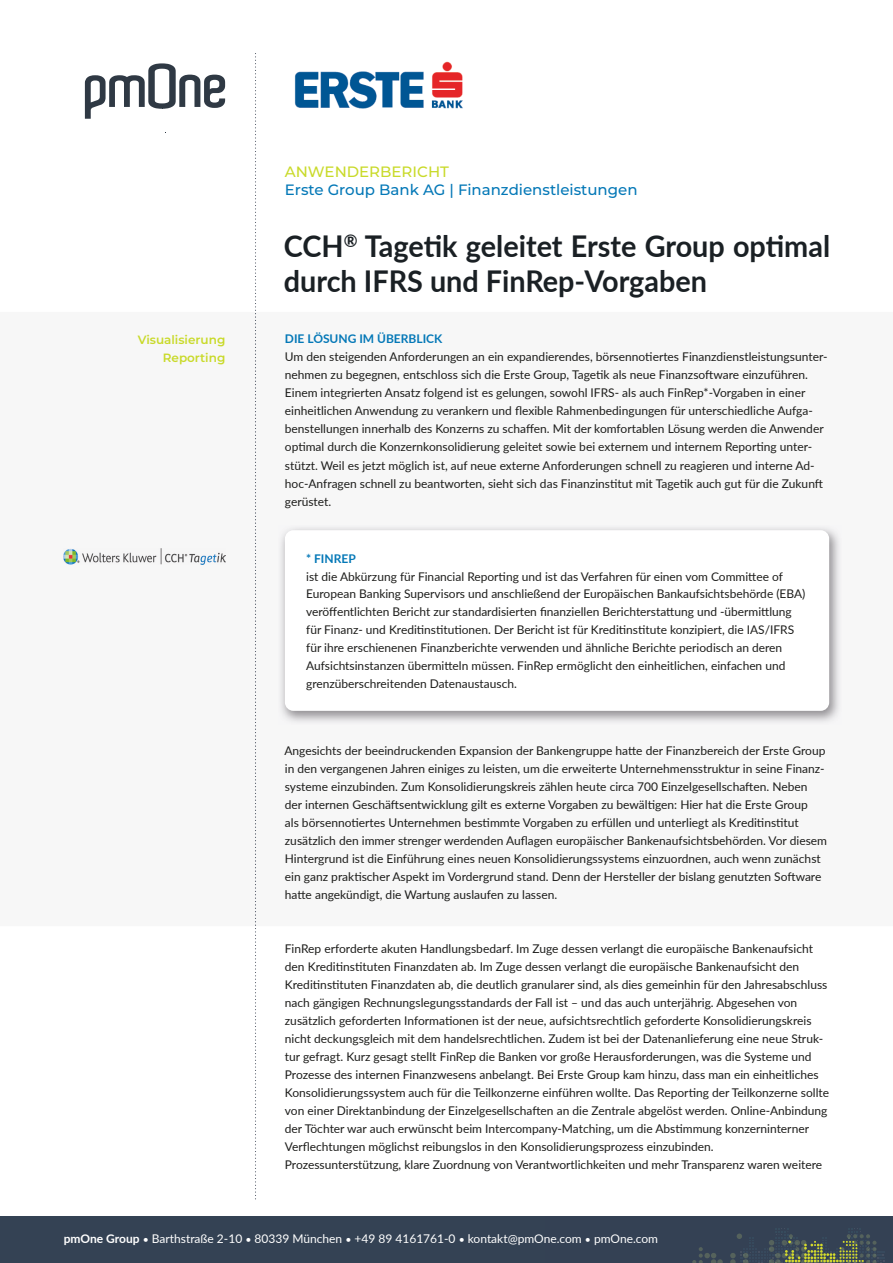
<style>
.page{position:relative;width:893px;height:1263px;background:#fff}
.page>*{position:absolute;margin:0;border:0;box-sizing:border-box;transform-origin:0 0}
.t1{font:700 30px/34.5px "Lato";color:#1a2024;scale:.96 1}
.t2{font:500 15px "Montserrat";color:#0478b7}
.t3{font:500 15px "Montserrat";color:#c9da2a}
.t4{font:12px/18px "Lato";color:#1d1d1b}
.t5{font:12px "Lato";color:#fff}
.t6{font:700 12px "Lato";color:#0478b7}
.t7{font:600 12px/18px "Montserrat";color:#c9da2a;text-align:right}
.s1{font-weight:700}
.s2{font-size:10.5px}
</style>
<div class="page">
<svg style="left:85px;top:63px;width:140px;height:56px"></svg>
<div style="left:540px;top:1217px;width:353px;height:46px;background:#344154"></div>
<svg style="left:692px;top:1247px;width:31px;height:16px"></svg>
<svg style="left:730px;top:1228px;width:154px;height:35px"></svg>
<div style="left:649px;top:1235px;width:49px;height:23px;background:#344154"></div>
<div style="left:0;top:1217px;width:545px;height:46px;background:#344254"></div>
<img style="left:294px;top:61px;width:169px;height:48px">
<svg style="left:255px;top:53px;width:1px;height:1146px"></svg>
<img style="left:279px;top:525px;width:563px;height:200px">
<div style="left:285px;top:530px;width:544px;height:181px;background:#fff;border-radius:9px"></div>
<img style="left:64px;top:549px;width:161px;height:15px">
<p class="t3" style="left:285px;top:162px;width:166px">ANWENDERBERICHT</p>
<p class="t2" style="left:285px;top:180px;width:354px">Erste Group Bank AG | Finanzdienstleistungen</p>
<p class="t7" style="left:138px;top:330px;width:89px">Visualisierung<br>Reporting</p>
<h1 class="t1" style="left:284px;top:228px;width:571px">CCH<sup>®</sup> Tagetik geleitet Erste Group optimal durch IFRS und FinRep-Vorgaben</h1>
<p class="t6" style="left:285px;top:330px;width:159px">DIE LÖSUNG IM ÜBERBLICK</p>
<p class="t4" style="left:285px;top:348px;width:544px">Um den steigenden Anforderungen an ein expandierendes, börsennotiertes Finanzdienstleistungsunter&shy;nehmen zu begegnen, entschloss sich die Erste Group, Tagetik als neue Finanzsoftware einzuführen.<br>Einem integrierten Ansatz folgend ist es gelungen, sowohl IFRS- als auch FinRep*-Vorgaben in einer einheitlichen Anwendung zu verankern und flexible Rahmenbedingungen für unterschiedliche Aufga&shy;benstellungen innerhalb des Konzerns zu schaffen. Mit der komfortablen Lösung werden die Anwender optimal durch die Konzernkonsolidierung geleitet sowie bei externem und internem Reporting unter&shy;stützt. Weil es jetzt möglich ist, auf neue externe Anforderungen schnell zu reagieren und interne Ad&shy;hoc-Anfragen schnell zu beantworten, sieht sich das Finanzinstitut mit Tagetik auch gut für die Zukunft gerüstet.</p>
<p class="t6" style="left:306px;top:549px;width:51px">* FINREP</p>
<p class="t4" style="left:306px;top:567px;width:501px">ist die Abkürzung für Financial Reporting und ist das Verfahren für einen vom Committee of European Banking Supervisors und anschließend der Europäischen Bankaufsichtsbehörde (EBA) veröffentlichten Bericht zur standardisierten finanziellen Berichterstattung und -übermittlung für Finanz- und Kreditinstitutionen. Der Bericht ist für Kreditinstitute konzipiert, die IAS/IFRS für ihre erschienenen Finanzberichte verwenden und ähnliche Berichte periodisch an deren Aufsichtsinstanzen übermitteln müssen. FinRep ermöglicht den einheitlichen, einfachen und grenzüberschreitenden Datenaustausch.</p>
<p class="t4" style="left:284px;top:741px;width:544px">Angesichts der beeindruckenden Expansion der Bankengruppe hatte der Finanzbereich der Erste Group in den vergangenen Jahren einiges zu leisten, um die erweiterte Unternehmensstruktur in seine Finanz&shy;systeme einzubinden. Zum Konsolidierungskreis zählen heute circa 700 Einzelgesellschaften. Neben der internen Geschäftsentwicklung gilt es externe Vorgaben zu bewältigen: Hier hat die Erste Group<br>als börsennotiertes Unternehmen bestimmte Vorgaben zu erfüllen und unterliegt als Kreditinstitut zusätzlich den immer strenger werdenden Auflagen europäischer Bankenaufsichtsbehörden. Vor diesem Hintergrund ist die Einführung eines neuen Konsolidierungssystems einzuordnen, auch wenn zunächst ein ganz praktischer Aspekt im Vordergrund stand. Denn der Hersteller der bislang genutzten Software hatte angekündigt, die Wartung auslaufen zu lassen.</p>
<p class="t4" style="left:285px;top:939px;width:546px">FinRep erforderte akuten Handlungsbedarf. Im Zuge dessen verlangt die europäische Bankenaufsicht den Kreditinstituten Finanzdaten ab. Im Zuge dessen verlangt die europäische Bankenaufsicht den Kreditinstituten Finanzdaten ab, die deutlich granularer sind, als dies gemeinhin für den Jahresabschluss nach gängigen Rechnungslegungsstandards der Fall ist – und das auch unterjährig. Abgesehen von zusätzlich geforderten Informationen ist der neue, aufsichtsrechtlich geforderte Konsolidierungskreis nicht deckungsgleich mit dem handelsrechtlichen. Zudem ist bei der Datenanlieferung eine neue Struk&shy;tur gefragt. Kurz gesagt stellt FinRep die Banken vor große Herausforderungen, was die Systeme und Prozesse des internen Finanzwesens anbelangt. Bei Erste Group kam hinzu, dass man ein einheitliches Konsolidierungssystem auch für die Teilkonzerne einführen wollte. Das Reporting der Teilkonzerne sollte von einer Direktanbindung der Einzelgesellschaften an die Zentrale abgelöst werden. Online-Anbindung der Töchter war auch erwünscht beim Intercompany-Matching, um die Abstimmung konzerninterner Verflechtungen möglichst reibungslos in den Konsolidierungsprozess einzubinden.<br>Prozessunterstützung, klare Zuordnung von Verantwortlichkeiten und mehr Transparenz waren weitere</p>
<p class="t5" style="left:64px;top:1230px;width:596px"><span class="s1">pmOne Group</span> <span class="s2">•</span> Barthstraße 2-10 <span class="s2">•</span> 80339 München <span class="s2">•</span> +49 89 4161761-0 <span class="s2">•</span> kontakt@pmOne.com <span class="s2">•</span> pmOne.com</p>
</div>
